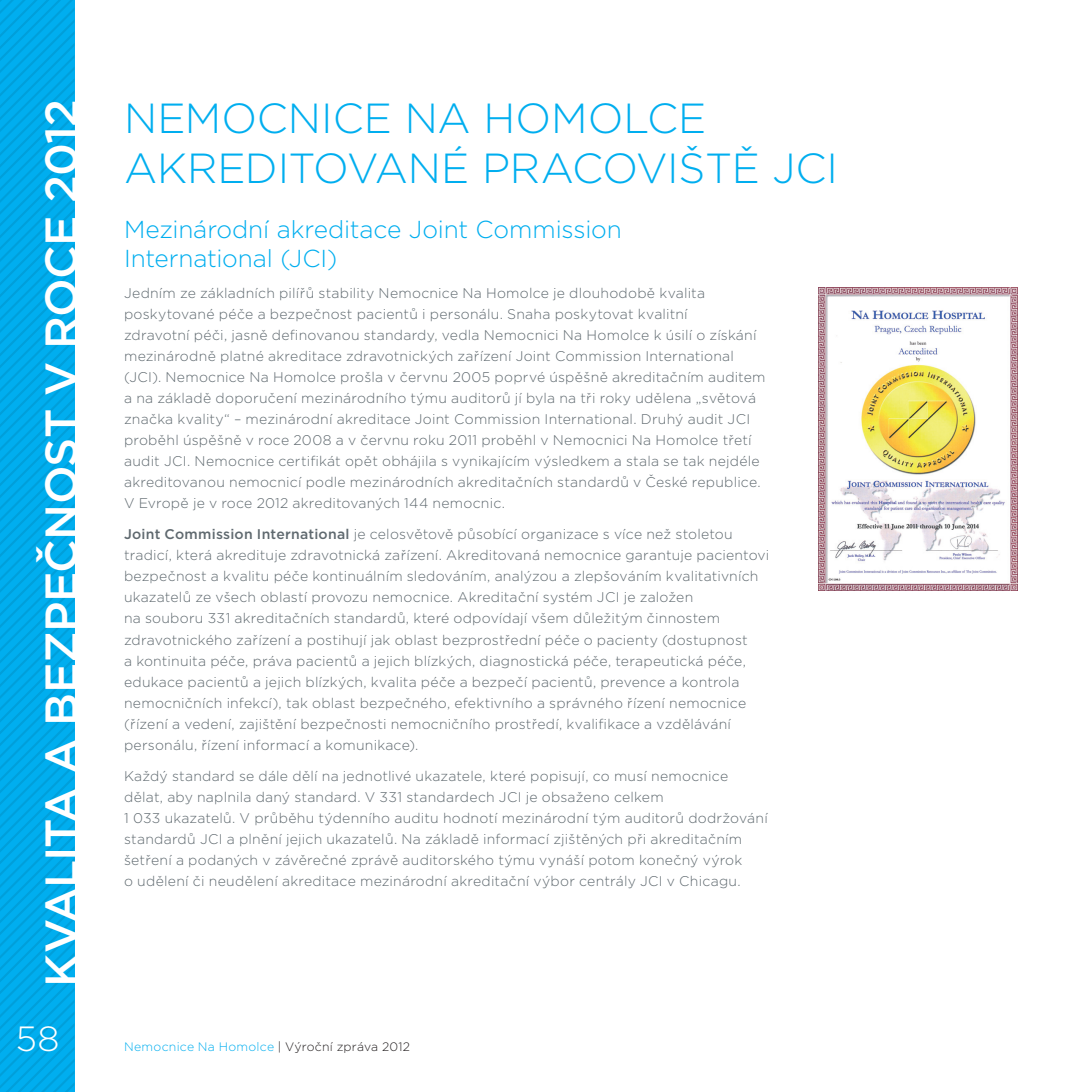
<style>
.page{position:relative;width:1092px;height:1092px;background:#fff}
.page>*{position:absolute;margin:0;border:0;box-sizing:border-box;transform-origin:0 0}
.t1{font:500 45.5px "Gotham";letter-spacing:-.02em;color:#fff}
.t2{font:300 42px/50.4px "Gotham";letter-spacing:-.005em;color:#00aeef}
.t3{font:300 35px "Gotham";color:#fff}
.t4{font:300 24.5px/29.4px "Gotham";letter-spacing:-.005em;color:#00aeef}
.t5{font:300 14px/21px "Gotham";letter-spacing:.015em;color:#5f696f}
.t6{font:300 12.25px "Gotham";letter-spacing:.02em;color:#00aeef}
.s1{font-weight:500}
.s2{color:#231f20}
</style>
<div class="page">
<svg style="left:0;top:0;width:74px;height:1091px;background:#00aae9"></svg>
<img style="left:819px;top:288px;width:198px;height:302px">
<h1 class="t1" style="left:44px;top:986px;width:889px;rotate:-90deg">KVALITA A BEZPEČNOST V ROCE 2012</h1>
<h3 class="t3" style="left:16px;top:1025px;width:45px">58</h3>
<h2 class="t2" style="left:124px;top:96px;width:715px">NEMOCNICE NA HOMOLCE<br>AKREDITOVANÉ PRACOVIŠTĚ JCI</h2>
<h3 class="t4" style="left:124px;top:216px;width:499px">Mezinárodní akreditace Joint Commission<br>International (JCI)</h3>
<p class="t5" style="left:124px;top:284px;width:643px">Jedním ze základních pilířů stability Nemocnice Na Homolce je dlouhodobě kvalita poskytované péče a bezpečnost pacientů i personálu. Snaha poskytovat kvalitní<br>zdravotní péči, jasně definovanou standardy, vedla Nemocnici Na Homolce k úsilí o získání mezinárodně platné akreditace zdravotnických zařízení Joint Commission International (JCI). Nemocnice Na Homolce prošla v červnu 2005 poprvé úspěšně akreditačním auditem a na základě doporučení mezinárodního týmu auditorů jí byla na tři roky udělena „světová značka kvality“ – mezinárodní akreditace Joint Commission International. Druhý audit JCI proběhl úspěšně v roce 2008 a v červnu roku 2011 proběhl v Nemocnici Na Homolce třetí audit JCI. Nemocnice certifikát opět obhájila s vynikajícím výsledkem a stala se tak nejdéle akreditovanou nemocnicí podle mezinárodních akreditačních standardů v České republice.<br>V Evropě je v roce 2012 akreditovaných 144 nemocnic.</p>
<p class="t5" style="left:124px;top:525px;width:646px"><span class="s1">Joint Commission International</span> je celosvětově působící organizace s více než stoletou tradicí, která akredituje zdravotnická zařízení. Akreditovaná nemocnice garantuje pacientovi bezpečnost a kvalitu péče kontinuálním sledováním, analýzou a zlepšováním kvalitativních ukazatelů ze všech oblastí provozu nemocnice. Akreditační systém JCI je založen<br>na souboru 331 akreditačních standardů, které odpovídají všem důležitým činnostem zdravotnického zařízení a postihují jak oblast bezprostřední péče o pacienty (dostupnost<br>a kontinuita péče, práva pacientů a jejich blízkých, diagnostická péče, terapeutická péče, edukace pacientů a jejich blízkých, kvalita péče a bezpečí pacientů, prevence a kontrola nemocničních infekcí), tak oblast bezpečného, efektivního a správného řízení nemocnice (řízení a vedení, zajištění bezpečnosti nemocničního prostředí, kvalifikace a vzdělávání personálu, řízení informací a komunikace).</p>
<p class="t5" style="left:124px;top:766px;width:645px">Každý standard se dále dělí na jednotlivé ukazatele, které popisují, co musí nemocnice dělat, aby naplnila daný standard. V 331 standardech JCI je obsaženo celkem<br>1 033 ukazatelů. V průběhu týdenního auditu hodnotí mezinárodní tým auditorů dodržování standardů JCI a plnění jejich ukazatelů. Na základě informací zjištěných při akreditačním šetření a podaných v závěrečné zprávě auditorského týmu vynáší potom konečný výrok<br>o udělení či neudělení akreditace mezinárodní akreditační výbor centrály JCI v Chicagu.</p>
<p class="t6" style="left:124px;top:1042px;width:287px">Nemocnice Na Homolce <span class="s2">| Výroční zpráva 2012</span></p>
</div>
